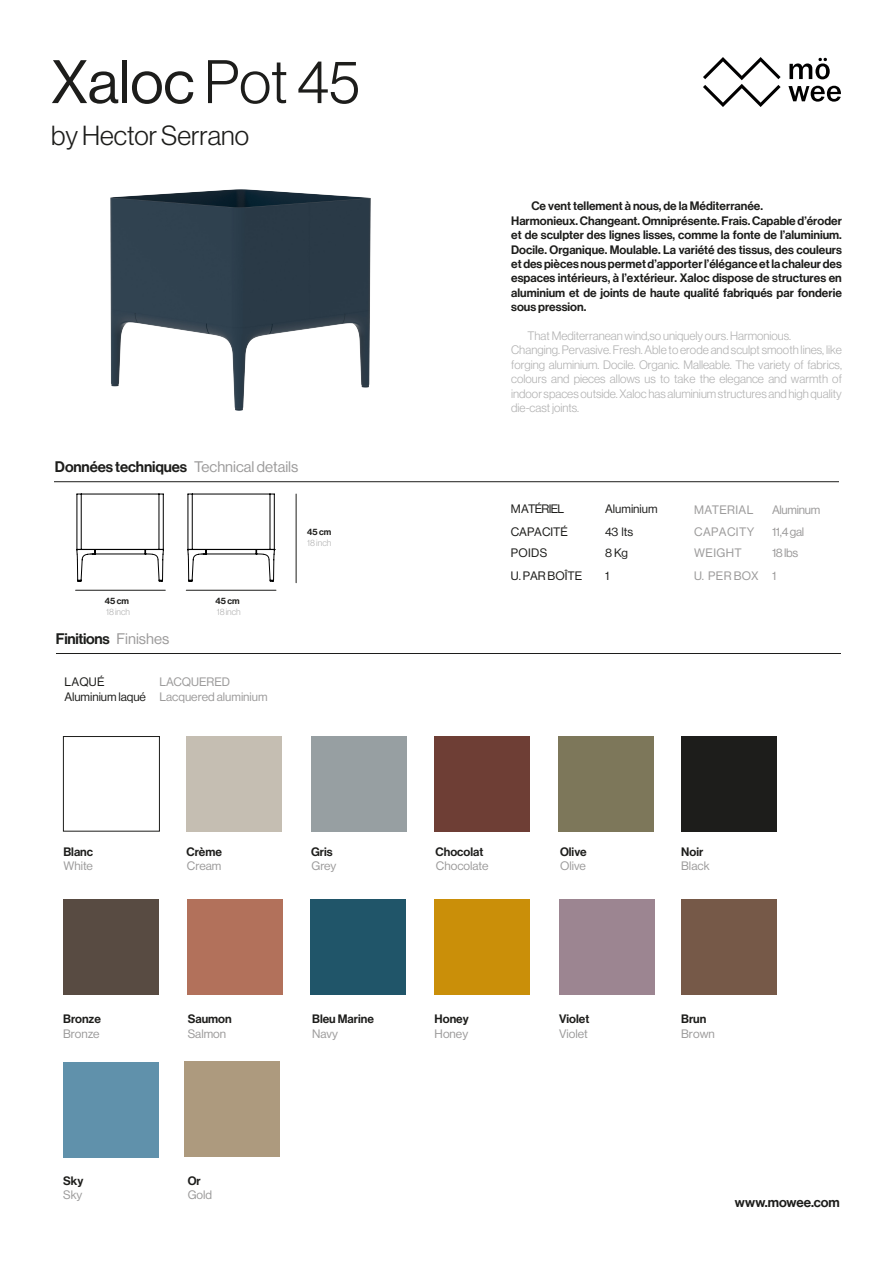
<style>
.page{position:relative;width:893px;height:1263px;background:#fff}
.page>*{position:absolute;margin:0;border:0;box-sizing:border-box;transform-origin:0 0}
.t1{font:60px "Neue Haas Display";color:#1d1d1b}
.t2{font:300 27px "Neue Haas Display";color:#1d1d1b}
.t3{font:15px "Neue Haas Display Mediu";letter-spacing:-.01em;color:#1d1d1b}
.t4{font:15px "Neue Haas Display Mediu";letter-spacing:-.02em;color:#1d1e1c}
.t5{font:13.5px "Neue Haas Display Mediu";color:#1d1d1b}
.t6{font:12px/14.4px "Neue Haas Display Mediu";color:#1d1d1b}
.t7{font:300 12px/14.4px "Neue Haas Display";color:#b1b1b1}
.t8{font:12px/22.8px "Neue Haas Display";color:#1d1d1b}
.t9{font:12px "N Haas Grotesk DS Pro 65 Md";color:#1d1d1b}
.t10{font:12px "N Haas Grotesk DS Pro 55 Rg";color:#9c9b9b}
.t11{font:12px/22.8px "Neue Haas Display";letter-spacing:.03em;color:#9c9b9b}
.t12{font:12px/22.8px "Neue Haas Display";color:#9c9b9b}
.t13{font:12px "Neue Haas Display";letter-spacing:-.06em;color:#1d1d1b}
.t14{font:12px "Neue Haas Display";letter-spacing:-.025em;color:#9c9b9b}
.t15{font:300 9px "Neue Haas Display";letter-spacing:-.01em;color:#b2b2b2}
.t16{font:9px "Neue Haas Display Mediu";color:#1d1d1b}
.s1{font-weight:300}
.s2{font-family:"Neue Haas Display";color:#9c9b9b}
.s3{color:#9c9b9b}
</style>
<div class="page">
<hr style="left:296px;top:494px;width:1px;height:89px;background:#1d1d1b">
<hr style="left:76px;top:590px;width:89px;height:1px;background:#1d1d1b">
<hr style="left:186px;top:590px;width:90px;height:1px;background:#1d1d1b">
<svg style="left:76px;top:494px;width:88px;height:88px"></svg>
<svg style="left:187px;top:494px;width:88px;height:88px"></svg>
<img style="left:110px;top:190px;width:260px;height:221px">
<hr style="left:56px;top:653px;width:785px;height:1px;background:#1d1d1b">
<div style="left:63px;top:736px;width:97px;height:95px;border:1px solid #1d1d1b"></div>
<div style="left:187px;top:736px;width:95px;height:96px;background:#c5beb2"></div>
<div style="left:311px;top:736px;width:96px;height:96px;background:#979fa2"></div>
<div style="left:435px;top:736px;width:95px;height:96px;background:#6e3e35"></div>
<div style="left:558px;top:736px;width:96px;height:96px;background:#7d775a"></div>
<div style="left:681px;top:736px;width:96px;height:96px;background:#1d1d1b"></div>
<div style="left:63px;top:899px;width:96px;height:95px;background:#584b42"></div>
<div style="left:187px;top:899px;width:95px;height:95px;background:#b2715b"></div>
<div style="left:310px;top:899px;width:96px;height:95px;background:#205569"></div>
<div style="left:435px;top:899px;width:95px;height:95px;background:#ca8f09"></div>
<div style="left:559px;top:899px;width:96px;height:95px;background:#9c8591"></div>
<div style="left:681px;top:899px;width:96px;height:95px;background:#765948"></div>
<div style="left:63px;top:1062px;width:96px;height:96px;background:#6091ab"></div>
<div style="left:184px;top:1061px;width:96px;height:96px;background:#ad9a7e"></div>
<hr style="left:54px;top:481px;width:785px;height:1px;background:#1d1d1b">
<svg style="left:789px;top:58px;width:41px;height:21px"></svg>
<svg style="left:788px;top:86px;width:53px;height:16px"></svg>
<svg style="left:703px;top:57px;width:78px;height:50px"></svg>
<h1 class="t1" style="left:51px;top:48px;width:310px">Xaloc <span class="s1">Pot 45</span></h1>
<h2 class="t2" style="left:51px;top:121px;width:200px">by Hector Serrano</h2>
<p class="t3" style="left:55px;top:458px;width:245px">Données techniques <span class="s2">Technical details</span></p>
<p class="t16" style="left:105px;top:596px;width:26px">45 cm</p>
<p class="t15" style="left:106px;top:607px;width:25px">18 inch</p>
<p class="t16" style="left:215px;top:596px;width:26px">45 cm</p>
<p class="t15" style="left:217px;top:607px;width:25px">18 inch</p>
<p class="t4" style="left:56px;top:630px;width:115px">Finitions <span class="s2">Finishes</span></p>
<p class="t8" style="left:64px;top:674px;width:205px;line-height:15px">LAQUÉ<br>Aluminium laqué <span class="s3">Lacquered aluminium</span></p>
<p class="t12" style="left:159px;top:670px;width:72px">LACQUERED</p>
<p class="t16" style="left:307px;top:526px;width:26px">45 cm</p>
<p class="t15" style="left:307px;top:537px;width:26px">18 inch</p>
<p class="t9" style="left:63px;top:845px;width:31px">Blanc</p>
<p class="t10" style="left:63px;top:859px;width:31px">White</p>
<p class="t9" style="left:187px;top:845px;width:37px">Crème</p>
<p class="t10" style="left:187px;top:859px;width:36px">Cream</p>
<p class="t9" style="left:311px;top:845px;width:23px">Gris</p>
<p class="t10" style="left:311px;top:859px;width:26px">Grey</p>
<p class="t9" style="left:63px;top:1012px;width:39px">Bronze</p>
<p class="t10" style="left:63px;top:1027px;width:38px">Bronze</p>
<p class="t9" style="left:188px;top:1012px;width:45px">Saumon</p>
<p class="t10" style="left:188px;top:1027px;width:40px">Salmon</p>
<p class="t9" style="left:312px;top:1012px;width:63px">Bleu Marine</p>
<p class="t10" style="left:312px;top:1027px;width:27px">Navy</p>
<p class="t9" style="left:63px;top:1174px;width:22px">Sky</p>
<p class="t10" style="left:63px;top:1188px;width:21px">Sky</p>
<p class="t9" style="left:188px;top:1174px;width:15px">Or</p>
<p class="t10" style="left:188px;top:1188px;width:26px">Gold</p>
<p class="t6" style="left:511px;top:199px;width:332px;text-indent:20px">Ce vent tellement à nous, de la Méditerranée.<br>Harmonieux. Changeant. Omniprésente. Frais. Capable d’éroder et de sculpter des lignes lisses, comme la fonte de l’aluminium.<br>Docile. Organique. Moulable. La variété des tissus, des couleurs et des pièces nous permet d’apporter l’élégance et la chaleur des espaces intérieurs, à l’extérieur. Xaloc dispose de structures en aluminium et de joints de haute qualité fabriqués par fonderie sous pression.</p>
<p class="t7" style="left:511px;top:329px;width:332px;text-indent:16px">That Mediterranean wind,so uniquely ours. Harmonious.<br>Changing. Pervasive. Fresh. Able to erode and sculpt smooth lines, like forging aluminium. Docile. Organic. Malleable. The variety of fabrics, colours and pieces allows us to take the elegance and warmth of indoor spaces outside. Xaloc has aluminium structures and high quality die-cast joints.</p>
<p class="t13" style="left:511px;top:502px;width:55px">MATÉRIEL</p>
<p class="t8" style="left:511px;top:541px;width:73px">POIDS<br>U. PAR BOÎTE</p>
<p class="t8" style="left:605px;top:498px;width:54px">Aluminium</p>
<p class="t14" style="left:772px;top:503px;width:50px">Aluminum</p>
<p class="t11" style="left:694px;top:498px;width:61px">MATERIAL</p>
<p class="t11" style="left:694px;top:541px;width:66px">WEIGHT<br>U. PER BOX</p>
<p class="t8" style="left:511px;top:521px;width:59px">CAPACITÉ</p>
<p class="t8" style="left:605px;top:521px;width:30px">43 lts</p>
<p class="t11" style="left:694px;top:521px;width:62px">CAPACITY</p>
<p class="t12" style="left:772px;top:521px;width:34px">11,4 gal</p>
<p class="t8" style="left:605px;top:541px;width:24px">8 Kg<br>1</p>
<p class="t12" style="left:772px;top:542px;width:28px">18 lbs<br>1</p>
<p class="t9" style="left:436px;top:845px;width:49px">Chocolat</p>
<p class="t10" style="left:436px;top:859px;width:54px">Chocolate</p>
<p class="t9" style="left:435px;top:1012px;width:36px">Honey</p>
<p class="t10" style="left:435px;top:1027px;width:35px">Honey</p>
<p class="t9" style="left:560px;top:845px;width:28px">Olive</p>
<p class="t10" style="left:560px;top:859px;width:27px">Olive</p>
<p class="t9" style="left:559px;top:1012px;width:32px">Violet</p>
<p class="t10" style="left:559px;top:1027px;width:30px">Violet</p>
<p class="t9" style="left:681px;top:845px;width:24px">Noir</p>
<p class="t10" style="left:681px;top:859px;width:30px">Black</p>
<p class="t9" style="left:681px;top:1012px;width:27px">Brun</p>
<p class="t10" style="left:681px;top:1027px;width:35px">Brown</p>
<p class="t5" style="left:735px;top:1194px;width:106px">www.mowee.com</p>
</div>
